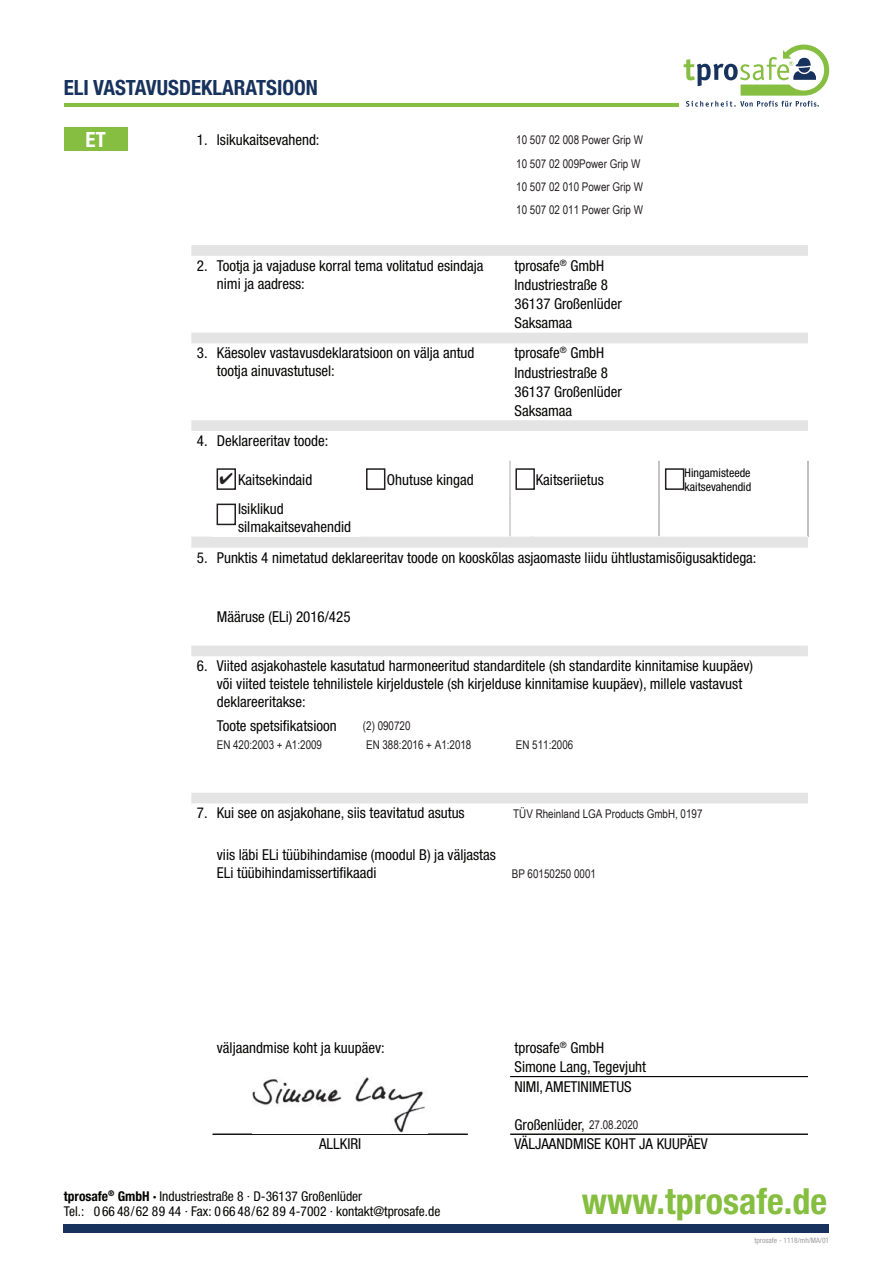
<style>
.page{position:relative;width:893px;height:1263px;background:#fff}
.page>*{position:absolute;margin:0;border:0;box-sizing:border-box;transform-origin:0 0}
.t1{font:700 condensed 36px "Helvetica Neue LTW1 G";color:#85be40}
.t2{font:700 condensed 21px "Helvetica Neue LTW1 G";color:#17325c}
.t3{font:700 condensed 21px "Helvetica Neue LTW1 G";color:#fff}
.t4{font:condensed 15px/18px "Helvetica Neue LTW1 G";color:#040503}
.t5{font:condensed 13.5px/15px "Helvetica Neue LTW1 G";color:#040503}
.t6{font:12px/23.4px "Arial Narrow";color:#231f20}
.t7{font:condensed 12px/14.4px "Helvetica Neue LTW1 G";color:#040503}
.t8{font:condensed 7.5px "Helvetica Neue LTW1 G";color:#9d9d9c}
.s1{color:#231f20}
.s2{font-weight:700}
</style>
<div class="page">
<hr style="left:64px;top:103px;width:614px;height:4px;background:#85be40">
<svg style="left:684px;top:45px;width:145px;height:62px"></svg>
<div style="left:64px;top:1225px;width:765px;height:8px;background:#17325c"></div>
<div style="left:64px;top:128px;width:64px;height:23px;background:#85be40"></div>
<svg style="left:191px;top:245px;width:617px;height:558px"></svg>
<hr style="left:361px;top:461px;width:1px;height:38px;background:#fff">
<hr style="left:361px;top:499px;width:1px;height:37px;background:#fff">
<svg style="left:213px;top:536px;width:21px;height:1px"></svg>
<hr style="left:234px;top:536px;width:127px;height:1px;background:#fff">
<hr style="left:510px;top:461px;width:1px;height:38px;background:#fff">
<hr style="left:510px;top:499px;width:1px;height:37px;background:#fff">
<hr style="left:361px;top:536px;width:149px;height:1px;background:#fff">
<hr style="left:659px;top:461px;width:1px;height:38px;background:#fff">
<hr style="left:659px;top:499px;width:1px;height:37px;background:#fff">
<svg style="left:510px;top:536px;width:21px;height:1px"></svg>
<hr style="left:531px;top:536px;width:128px;height:1px;background:#fff">
<hr style="left:807px;top:461px;width:1px;height:38px;background:#fff">
<hr style="left:807px;top:499px;width:1px;height:37px;background:#fff">
<hr style="left:659px;top:536px;width:149px;height:1px;background:#fff">
<hr style="left:213px;top:1134px;width:255px;height:1px;background:#040503">
<hr style="left:510px;top:1076px;width:298px;height:1px;background:#040503">
<hr style="left:510px;top:1134px;width:298px;height:1px;background:#040503">
<img style="left:253px;top:1077px;width:172px;height:56px">
<div style="left:217px;top:468px;width:19px;height:22px;border:2px solid #231f20"></div>
<div style="left:366px;top:468px;width:19px;height:22px;border:2px solid #231f20"></div>
<div style="left:515px;top:468px;width:20px;height:22px;border:2px solid #231f20"></div>
<div style="left:665px;top:468px;width:19px;height:22px;border:2px solid #231f20"></div>
<div style="left:217px;top:504px;width:19px;height:21px;border:2px solid #231f20"></div>
<h2 class="t2" style="left:64px;top:75px;width:256px">ELI VASTAVUSDEKLARATSIOON</h2>
<h2 class="t3" style="left:86px;top:127px;width:22px">ET</h2>
<p class="t4" style="left:197px;top:132px;width:124px">1. Isikukaitsevahend:</p>
<p class="t4" style="left:217px;top:258px;width:268px;text-indent:-20px">2. Tootja ja vajaduse korral tema volitatud esindaja nimi ja aadress:</p>
<p class="t4" style="left:217px;top:346px;width:259px;text-indent:-20px">3. Käesolev vastavusdeklaratsioon on välja antud tootja ainuvastutusel:</p>
<p class="t6" style="left:516px;top:128px;width:128px">10 507 02 008 Power Grip W</p>
<p class="t6" style="left:516px;top:151px;width:128px">10 507 02 009Power Grip W<br>10 507 02 010 Power Grip W<br>10 507 02 011 Power Grip W</p>
<p class="t4" style="left:514px;top:258px;width:109px;line-height:19.2px">tprosafe<sup>®</sup> GmbH<br>Industriestraße 8<br>36137 Großenlüder</p>
<p class="t4" style="left:514px;top:345px;width:109px;line-height:19.2px">tprosafe<sup>®</sup> GmbH<br>Industriestraße 8<br>36137 Großenlüder</p>
<p class="t4" style="left:514px;top:316px;width:59px">Saksamaa</p>
<p class="t4" style="left:514px;top:403px;width:59px">Saksamaa</p>
<p class="t4" style="left:197px;top:433px;width:133px">4. Deklareeritav toode:</p>
<p class="t4" style="left:220px;top:473px;width:94px"><span class="s1">✔</span> Kaitsekindaid</p>
<p class="t4" style="left:387px;top:473px;width:88px">Ohutuse kingad</p>
<p class="t4" style="left:536px;top:473px;width:70px">Kaitseriietus</p>
<p class="t7" style="left:685px;top:467px;width:68px">Hingamisteede kaitsevahendid</p>
<p class="t4" style="left:238px;top:501px;width:114px">Isiklikud silmakaitsevahendid</p>
<p class="t4" style="left:197px;top:550px;width:561px">5. Punktis 4 nimetatud deklareeritav toode on kooskõlas asjaomaste liidu ühtlustamisõigusaktidega:</p>
<p class="t4" style="left:217px;top:610px;width:135px">Määruse (ELi) 2016/425</p>
<p class="t4" style="left:217px;top:659px;width:538px;text-indent:-20px">6. Viited asjakohastele kasutatud harmoneeritud standarditele (sh standardite kinnitamise kuupäev) või viited teistele tehnilistele kirjeldustele (sh kirjelduse kinnitamise kuupäev), millele vastavust deklareeritakse:</p>
<p class="t4" style="left:217px;top:718px;width:121px">Toote spetsifikatsioon</p>
<p class="t6" style="left:363px;top:714px;width:49px">(2) 090720</p>
<p class="t6" style="left:217px;top:733px;width:107px">EN 420:2003 + A1:2009</p>
<p class="t6" style="left:366px;top:733px;width:107px">EN 388:2016 + A1:2018</p>
<p class="t6" style="left:516px;top:733px;width:59px">EN 511:2006</p>
<p class="t4" style="left:197px;top:806px;width:269px">7. Kui see on asjakohane, siis teavitatud asutus</p>
<p class="t4" style="left:217px;top:847px;width:281px">viis läbi ELi tüübihindamise (moodul B) ja väljastas<br>ELi tüübihindamissertifikaadi</p>
<p class="t6" style="left:513px;top:802px;width:191px">TÜV Rheinland LGA Products GmbH, 0197</p>
<p class="t6" style="left:512px;top:862px;width:86px">BP 60150250 0001</p>
<p class="t4" style="left:217px;top:1040px;width:169px">väljaandmise koht ja kuupäev:</p>
<p class="t4" style="left:514px;top:1040px;width:91px">tprosafe<sup>®</sup> GmbH</p>
<p class="t4" style="left:514px;top:1059px;width:133px;line-height:19.2px">Simone Lang, Tegevjuht<br>NIMI, AMETINIMETUS</p>
<p class="t4" style="left:514px;top:1117px;width:72px">Großenlüder,</p>
<p class="t6" style="left:589px;top:1113px;width:51px">27.08.2020</p>
<p class="t4" style="left:319px;top:1137px;width:44px">ALLKIRI</p>
<p class="t4" style="left:514px;top:1137px;width:195px">VÄLJAANDMISE KOHT JA KUUPÄEV</p>
<p class="t5" style="left:64px;top:1190px;width:378px"><span class="s2">tprosafe</span><sup>®</sup> <span class="s2">GmbH ·</span> Industriestraße 8 · D-36137 Großenlüder<br>Tel.: 0 66 48/62 8 9 44 · Fax: 0 66 48/62 8 9 4-7002 · kontakt@tprosafe.de</p>
<h1 class="t1" style="left:582px;top:1181px;width:247px">www.tprosafe.de</h1>
<p class="t8" style="left:755px;top:1238px;width:76px">tprosafe - 1118/mh/MA/01</p>
</div>
